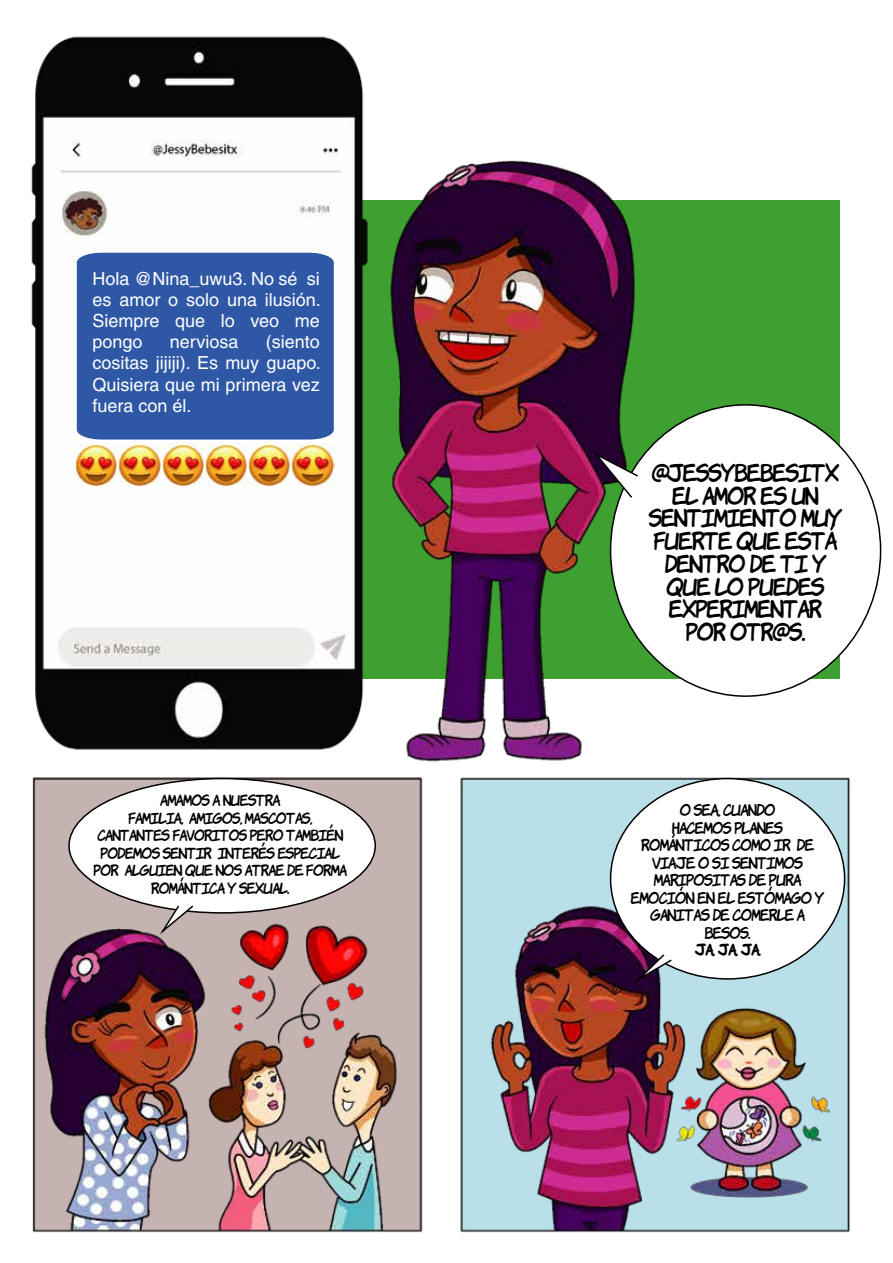
<style>
.page{position:relative;width:893px;height:1263px;background:#fff}
.page>*{position:absolute;margin:0;border:0;box-sizing:border-box;transform-origin:0 0}
.t1{font:22.8px/22.8px "Komika Hand";letter-spacing:-.055em;color:#000;text-align:center;scale:.94 1}
.t2{font:18px/21px "Helvetica";color:#fff;text-align:justify}
.t3{font:15px/17.5px "Komika Hand";letter-spacing:-.055em;color:#000;text-align:center;scale:.94 1}
.t4{font:700 15px "Komika Hand";color:#000;scale:.94 1}
.t5{font:14.25px/17.5px "Komika Hand";letter-spacing:-.055em;color:#000;text-align:center;scale:.94 1}
</style>
<div class="page">
<img style="left:31px;top:36px;width:851px;height:1197px">
<div style="left:77px;top:253px;width:257px;height:187px;background:#2e58a5"></div>
<img style="left:74px;top:444px;width:260px;height:43px">
<div style="left:611px;top:405px;width:270px;height:291px;background:#fff;border-radius:50%"></div>
<div style="left:611px;top:778px;width:234px;height:201px;background:#fff;border-radius:50%"></div>
<div style="left:69px;top:778px;width:306px;height:135px;background:#fff;border-radius:50%"></div>
<svg style="left:156px;top:905px;width:39px;height:33px"></svg>
<svg style="left:629px;top:953px;width:44px;height:33px"></svg>
<svg style="left:590px;top:450px;width:50px;height:49px"></svg>
<p class="t2" style="left:93px;top:269px;width:230px">Hola @Nina_uwu3. No sé si es amor o solo una ilusión.<br>Siempre que lo veo me pongo</p>
<p class="t2" style="left:93px;top:332px;width:230px;text-indent:173px">(siento cositas jijiji). Es muy guapo.<br>Quisiera que mi primera vez fuera con él.</p>
<p class="t2" style="left:170px;top:332px;width:70px">nerviosa</p>
<p class="t5" style="left:94px;top:790px;width:271px">AMAMOS A NUESTRA<br>FAMILIA, AMIGOS, MASCOTAS,<br>CANTANTES FAVORITOS PERO TAMBIÉN<br>PODEMOS SENTIR INTERÉS ESPECIAL<br>POR ALGUIEN QUE NOS ATRAE DE FORMA<br>ROMÁNTICA Y SEXUAL.</p>
<p class="t1" style="left:649px;top:459px;width:207px">@JESSYBEBESITX<br>EL AMOR ES UN<br>SENTIMIENTO MUY<br>FUERTE QUE ESTÁ<br>DENTRO DE TI Y<br>QUE LO PUEDES<br>EXPERIMENTAR<br>POR OTR@S.</p>
<p class="t3" style="left:631px;top:800px;width:208px">O SEA, CUANDO<br>HACEMOS PLANES<br>ROMÁNTICOS COMO IR DE<br>VIAJE O SI SENTIMOS<br>MARIPOSITAS DE PURA<br>EMOCIÓN EN EL ESTÓMAGO Y<br>GANITAS DE COMERLE A<br>BESOS.</p>
<p class="t4" style="left:694px;top:938px;width:72px">JA, JA, JA.</p>
</div>
